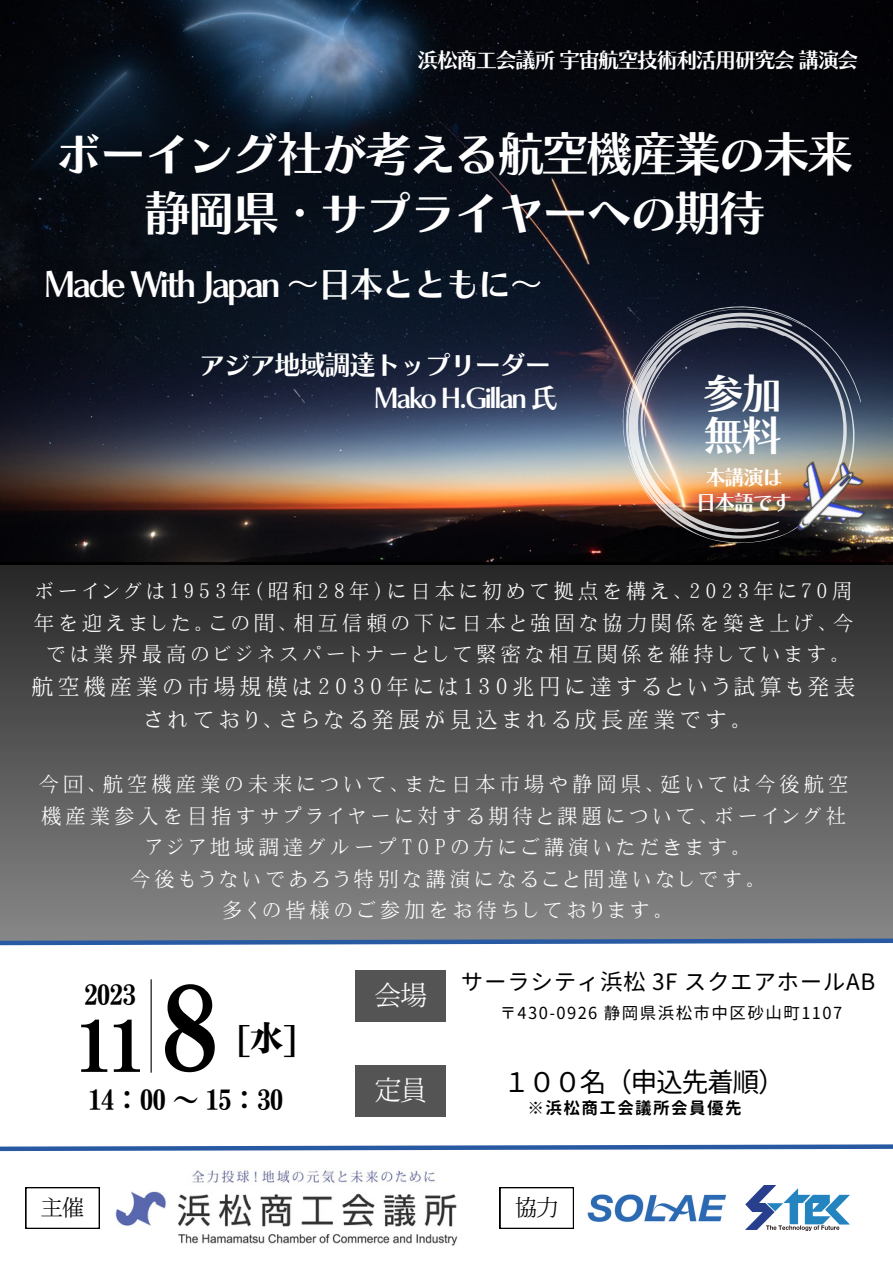
<style>
.page{position:relative;width:893px;height:1264px;background:#fff}
.page>*{position:absolute;margin:0;border:0;box-sizing:border-box;transform-origin:0 0}
.t1{font:114.9px "Motoya Mincho Miyabi Std W6";color:#000}
.t2{font:70.05px "Motoya Mincho Miyabi Std W6";color:#000}
.t3{font:48.3px "Canva Chiaro Std B";letter-spacing:-.085em;color:#fff}
.t4{font:41.85px "Canva Chiaro Std B";color:#fff}
.t5{font:34.95px "Canva Chiaro Std B";letter-spacing:-.085em;color:#fff}
.t6{font:34.65px "Motoya Mincho Miyabi Std W6";color:#000}
.t7{font:27.45px "Canva Chiaro Std B";letter-spacing:-.085em;color:#fff}
.t8{font:27.3px "Motoya Mincho Miyabi Std W6";letter-spacing:-.035em;color:#000}
.t9{font:27px "Gen Jyuu Gothic";letter-spacing:-.06em;color:#000}
.t10{font:300 26.4px "AR Mincho JIS";color:#fff}
.t11{font:22.5px "Gen Jyuu Gothic";letter-spacing:.025em;color:#000}
.t12{font:300 21.9px "AR Mincho JIS";color:#000}
.t13{font:300 21.45px/33.8px "AR Mincho JIS";letter-spacing:.22em;color:#fff;text-align:center}
.t14{font:21.45px "Canva Chiaro Std B";letter-spacing:-.085em;color:#fff}
.t15{font:20.7px "Canva Chiaro Std B";letter-spacing:-.085em;color:#fff}
.t16{font:300 19.95px/31.5px "AR Mincho JIS";letter-spacing:.225em;color:#fff;text-align:center}
.t17{font:16.5px "Gen Jyuu Gothic";letter-spacing:.085em;color:#000}
.t18{font:700 16.5px "Gen Jyuu Gothic";letter-spacing:.085em;color:#000}
</style>
<div class="page">
<img style="left:0;top:0;width:892px;height:563px">
<div style="left:0;top:563px;width:892px;height:378px;background:linear-gradient(to bottom,#262626,#878787)"></div>
<hr style="left:150px;top:979px;width:2px;height:93px;background:#000">
<div style="left:355px;top:969px;width:91px;height:52px;background:#545454"></div>
<div style="left:355px;top:1065px;width:91px;height:51px;background:#545454"></div>
<svg style="left:0;top:1144px;width:892px;height:8px"></svg>
<div style="left:25px;top:1187px;width:74px;height:42px;background:#000"></div>
<svg style="left:26px;top:1187px;width:74px;height:41px;background:#eee"></svg>
<div style="left:499px;top:1187px;width:74px;height:42px;background:#000"></div>
<svg style="left:500px;top:1187px;width:74px;height:41px;background:#eee"></svg>
<svg style="left:0;top:936px;width:892px;height:10px;background:#7288aa"></svg>
<svg style="left:579px;top:270px;width:313px;height:323px;background:#1e232e"></svg>
<svg style="left:587px;top:256px;width:287px;height:161px;background:#101524"></svg>
<div style="left:607px;top:261px;width:199px;height:51px;background:#0a101e"></div>
<img style="left:575px;top:312px;width:277px;height:277px">
<img style="left:744px;top:417px;width:148px;height:163px">
<img style="left:745px;top:1185px;width:104px;height:45px">
<img style="left:115px;top:1169px;width:343px;height:77px">
<img style="left:587px;top:1194px;width:139px;height:28px">
<p class="t14" style="left:417px;top:49px;width:443px">浜松商工会議所宇宙航空技術利活用研究会講演会</p>
<p class="t3" style="left:55px;top:129px;width:801px">ボーイング社が考える航空機産業の未来</p>
<p class="t3" style="left:143px;top:189px;width:624px">静岡県・サプライヤーへの期待</p>
<p class="t5" style="left:44px;top:267px;width:494px">Made WithJapan ～日本とともに～</p>
<p class="t7" style="left:199px;top:350px;width:354px">アジア地域調達トップリーダー</p>
<p class="t7" style="left:374px;top:384px;width:183px">Mako H.Gillan 氏</p>
<p class="t4" style="left:702px;top:372px;width:81px">参加</p>
<p class="t4" style="left:702px;top:414px;width:81px">無料</p>
<p class="t15" style="left:705px;top:466px;width:79px">本講演は</p>
<p class="t15" style="left:696px;top:491px;width:98px">日本語です</p>
<p class="t16" style="left:34px;top:575px;width:820px">ボーイングは1953年（昭和28年）に日本に初めて拠点を構え、2023年に70周年を迎えました。この間、相互信頼の下に日本と強固な協力関係を築き上げ、今では業界最高のビジネスパートナーとして緊密な相互関係を維持しています。</p>
<p class="t13" style="left:32px;top:669px;width:824px">航空機産業の市場規模は2030年には130兆円に達するという試算も発表されており、さらなる発展が見込まれる成長産業です。</p>
<p class="t16" style="left:39px;top:768px;width:810px;text-align:left">今回、航空機産業の未来について、また日本市場や静岡県、延いては今後航空機産業参入を目指すサプライヤーに対する期待と課題について、ボーイング社</p>
<p class="t16" style="left:145px;top:831px;width:598px">アジア地域調達グループTOPの方にご講演いただきます。</p>
<p class="t16" style="left:130px;top:863px;width:628px">今後もうないであろう特別な講演になること間違いなしです。</p>
<p class="t16" style="left:223px;top:894px;width:443px">多くの皆様のご参加をお待ちしております。</p>
<p class="t1" style="left:161px;top:970px;width:59px">8</p>
<p class="t8" style="left:84px;top:980px;width:53px">2023</p>
<p class="t2" style="left:76px;top:1010px;width:69px">11</p>
<p class="t6" style="left:237px;top:1020px;width:61px">[水]</p>
<p class="t8" style="left:88px;top:1085px;width:197px">14：00 ～ 15：30</p>
<p class="t10" style="left:375px;top:981px;width:53px">会場</p>
<p class="t10" style="left:375px;top:1076px;width:53px">定員</p>
<p class="t11" style="left:461px;top:966px;width:415px">サーラシティ浜松 3F スクエアホールAB</p>
<p class="t17" style="left:499px;top:1001px;width:344px">〒430-0926 静岡県浜松市中区砂山町1107</p>
<p class="t9" style="left:503px;top:1062px;width:283px">１００名（申込先着順）</p>
<p class="t18" style="left:527px;top:1096px;width:215px">※浜松商工会議所会員優先</p>
<p class="t12" style="left:41px;top:1196px;width:45px">主催</p>
<p class="t12" style="left:515px;top:1196px;width:45px">協力</p>
</div>
